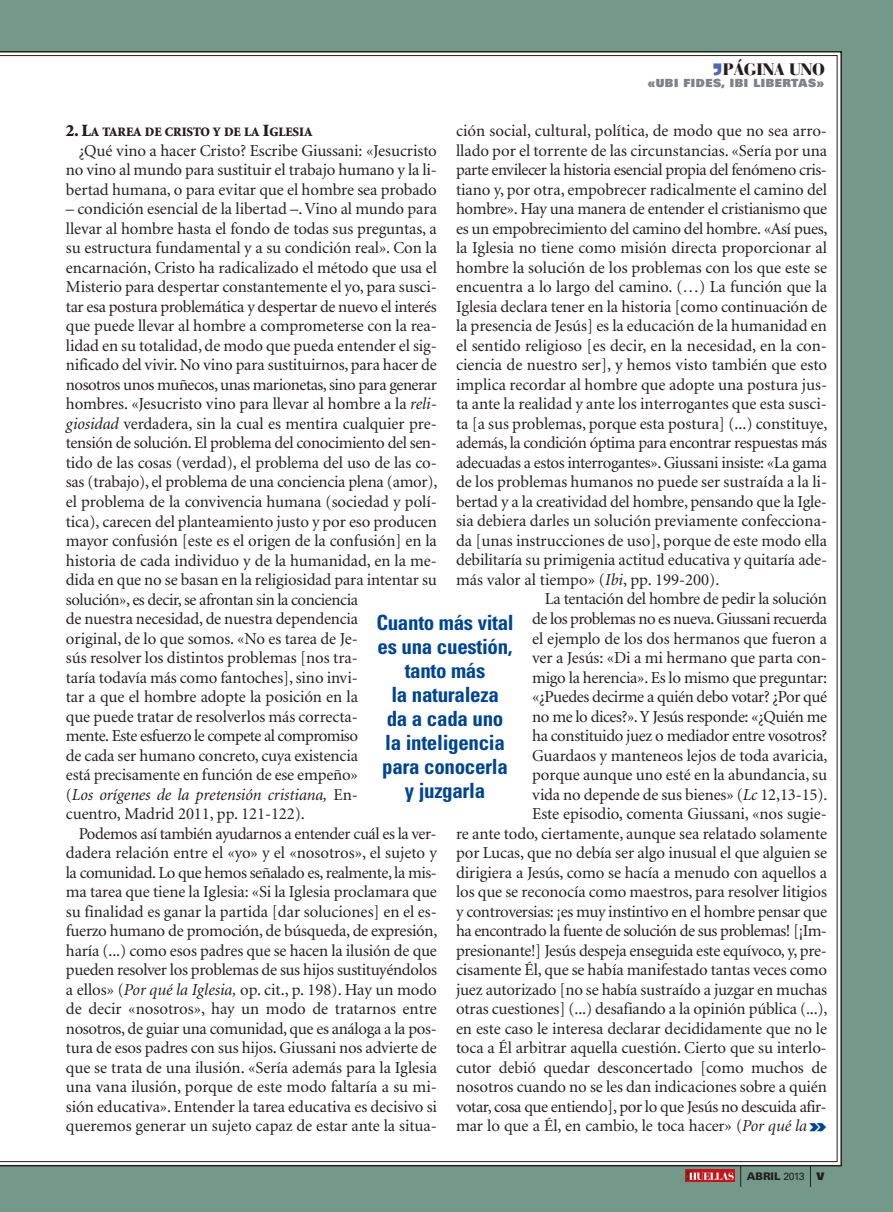
<style>
.page{position:relative;width:893px;height:1212px;background:#749889}
.page>*{position:absolute;margin:0;border:0;box-sizing:border-box;transform-origin:0 0}
.t1{font:700 condensed 21px/24px "Univers";letter-spacing:-.015em;color:#004591;text-align:center}
.t2{font:16.65px/19.5px "Minion";letter-spacing:-.005em;color:#231f20;text-align:justify}
.t3{font:16.65px "Minion";letter-spacing:-.025em;color:#231f20}
.t4{font:16.65px "Minion";letter-spacing:-.03em;color:#231f20}
.t5{font:16.65px "Minion";letter-spacing:-.035em;color:#231f20}
.t6{font:900 16.5px "Bauer Bodoni";letter-spacing:-.025em;color:#231f20}
.t7{font:900 12.9px "Minion";letter-spacing:-.005em;color:#231f20}
.t8{font:900 11.25px "Univers";letter-spacing:.05em;color:#808285}
.t9{font:900 10.5px "Univers";color:#231f20}
.s1{font-style:italic}
.s2{font-family:"Univers";font-weight:900;font-stretch:expanded;font-size:18px;color:#004591}
.s3{font-weight:400}
.s4{font-style:inherit}
.s5{font-size:17.25px}
</style>
<div class="page">
<div style="left:0;top:55px;width:837px;height:1107px;background:#fff"></div>
<div style="left:685px;top:1170px;width:50px;height:12px;background:#c4151c"></div>
<svg style="left:686px;top:1171px;width:48px;height:9px"></svg>
<svg style="left:740px;top:1166px;width:1px;height:21px"></svg>
<svg style="left:810px;top:1166px;width:1px;height:21px"></svg>
<svg style="left:713px;top:63px;width:8px;height:12px"></svg>
<p class="t6" style="left:723px;top:63px;width:104px">PÁGINA UNO</p>
<p class="t8" style="left:648px;top:79px;width:178px">«UBI FIDES, IBI LIBERTAS»</p>
<p class="t2" style="left:456px;top:123px;width:372px">ción social, cultural, política, de modo que no sea arro-</p>
<p class="t2" style="left:456px;top:142px;width:373px">llado por el torrente de las circunstancias. «Sería por una</p>
<p class="t4" style="left:456px;top:164px;width:372px">parte envilecer la historia esencial propia del fenómeno cris-</p>
<p class="t2" style="left:456px;top:181px;width:372px">tiano y, por otra, empobrecer radicalmente el camino del</p>
<p class="t2" style="left:456px;top:201px;width:373px">hombre». Hay una manera de entender el cristianismo que</p>
<p class="t2" style="left:456px;top:220px;width:373px">es un empobrecimiento del camino del hombre. «Así pues,</p>
<p class="t2" style="left:456px;top:240px;width:372px">la Iglesia no tiene como misión directa proporcionar al</p>
<p class="t2" style="left:456px;top:259px;width:373px">hombre la solución de los problemas con los que este se</p>
<p class="t2" style="left:456px;top:279px;width:373px">encuentra a lo largo del camino. (…) La función que la</p>
<p class="t2" style="left:456px;top:298px;width:373px">Iglesia declara tener en la historia [como continuación de</p>
<p class="t2" style="left:456px;top:318px;width:372px">la presencia de Jesús] es la educación de la humanidad en</p>
<p class="t2" style="left:456px;top:337px;width:372px">el sentido religioso [es decir, en la necesidad, en la con-</p>
<p class="t2" style="left:456px;top:357px;width:373px">ciencia de nuestro ser], y hemos visto también que esto</p>
<p class="t2" style="left:456px;top:376px;width:373px">implica recordar al hombre que adopte una postura jus-</p>
<p class="t2" style="left:456px;top:396px;width:372px">ta ante la realidad y ante los interrogantes que esta susci-</p>
<p class="t2" style="left:456px;top:415px;width:373px">ta [a sus problemas, porque esta postura] (...) constituye,</p>
<p class="t4" style="left:456px;top:437px;width:373px">además, la condición óptima para encontrar respuestas más</p>
<p class="t3" style="left:456px;top:456px;width:372px">adecuadas a estos interrogantes». Giussani insiste: «La gama</p>
<p class="t2" style="left:456px;top:474px;width:373px">de los problemas humanos no puede ser sustraída a la li-</p>
<p class="t2" style="left:456px;top:493px;width:372px">bertad y a la creatividad del hombre, pensando que la Igle-</p>
<p class="t2" style="left:456px;top:513px;width:373px">sia debiera darles un solución previamente confecciona-</p>
<p class="t2" style="left:456px;top:532px;width:372px">da [unas instrucciones de uso], porque de este modo ella</p>
<p class="t2" style="left:456px;top:552px;width:373px">debilitaría su primigenia actitud educativa y quitaría ade-</p>
<p class="t2" style="left:456px;top:571px;width:265px">más valor al tiempo» (<span class="s1">Ibi</span>, pp. 199-200).</p>
<p class="t2" style="left:545px;top:591px;width:284px">La tentación del hombre de pedir la solución</p>
<p class="t5" style="left:532px;top:612px;width:296px">de los problemas no es nueva. Giussani recuerda</p>
<p class="t2" style="left:532px;top:630px;width:296px">el ejemplo de los dos hermanos que fueron a</p>
<p class="t2" style="left:532px;top:649px;width:296px">ver a Jesús: «Di a mi hermano que parta con-</p>
<p class="t2" style="left:532px;top:669px;width:296px">migo la herencia». Es lo mismo que preguntar:</p>
<p class="t3" style="left:532px;top:690px;width:296px">«¿Puedes decirme a quién debo votar? ¿Por qué</p>
<p class="t3" style="left:532px;top:710px;width:296px">no me lo dices?». Y Jesús responde: «¿Quién me</p>
<p class="t2" style="left:532px;top:727px;width:296px">ha constituido juez o mediador entre vosotros?</p>
<p class="t2" style="left:532px;top:747px;width:297px">Guardaos y manteneos lejos de toda avaricia,</p>
<p class="t2" style="left:532px;top:766px;width:296px">porque aunque uno esté en la abundancia, su</p>
<p class="t2" style="left:532px;top:786px;width:297px">vida no depende de sus bienes» (<span class="s1">Lc</span> 12,13-15).</p>
<p class="t2" style="left:532px;top:805px;width:296px">Este episodio, comenta Giussani, «nos sugie-</p>
<p class="t2" style="left:456px;top:825px;width:373px">re ante todo, ciertamente, aunque sea relatado solamente</p>
<p class="t2" style="left:456px;top:844px;width:373px">por Lucas, que no debía ser algo inusual el que alguien se</p>
<p class="t2" style="left:456px;top:864px;width:372px">dirigiera a Jesús, como se hacía a menudo con aquellos a</p>
<p class="t2" style="left:456px;top:883px;width:372px">los que se reconocía como maestros, para resolver litigios</p>
<p class="t2" style="left:456px;top:903px;width:372px">y controversias: ¡es muy instintivo en el hombre pensar que</p>
<p class="t4" style="left:456px;top:924px;width:372px">ha encontrado la fuente de solución de sus problemas! [¡Im-</p>
<p class="t2" style="left:456px;top:942px;width:372px">presionante!] Jesús despeja enseguida este equívoco, y, pre-</p>
<p class="t2" style="left:456px;top:961px;width:373px">cisamente Él, que se había manifestado tantas veces como</p>
<p class="t2" style="left:456px;top:981px;width:373px">juez autorizado [no se había sustraído a juzgar en muchas</p>
<p class="t2" style="left:456px;top:1000px;width:373px">otras cuestiones] (...) desafiando a la opinión pública (...),</p>
<p class="t2" style="left:456px;top:1020px;width:373px">en este caso le interesa declarar decididamente que no le</p>
<p class="t2" style="left:456px;top:1039px;width:372px">toca a Él arbitrar aquella cuestión. Cierto que su interlo-</p>
<p class="t2" style="left:456px;top:1059px;width:373px">cutor debió quedar desconcertado [como muchos de</p>
<p class="t2" style="left:456px;top:1078px;width:372px">nosotros cuando no se les dan indicaciones sobre a quién</p>
<p class="t3" style="left:456px;top:1100px;width:372px">votar, cosa que entiendo], por lo que Jesús no descuida afir-</p>
<p class="t2" style="left:456px;top:1117px;width:372px">mar lo que a Él, en cambio, le toca hacer» (<span class="s1">Por qué la</span><span class="s2">»</span></p>
<p class="t9" style="left:747px;top:1172px;width:79px">ABRIL <span class="s3">2013</span> <span class="s4">V</span></p>
<p class="t7" style="left:66px;top:127px;width:248px"><span class="s5">2. L</span>A TAREA DE CRISTO Y DE LA <span class="s5">I</span>GLESIA</p>
<p class="t2" style="left:66px;top:142px;width:373px;text-indent:13px">¿Qué vino a hacer Cristo? Escribe Giussani: «Jesucristo no vino al mundo para sustituir el trabajo humano y la li&shy;bertad humana, o para evitar que el hombre sea probado</p>
<p class="t2" style="left:66px;top:201px;width:373px;text-align:left">– condición esencial de la libertad –. Vino al mundo para llevar al hombre hasta el fondo de todas sus preguntas, a su estructura fundamental y a su condición real». Con la encarnación, Cristo ha radicalizado el método que usa el Misterio para despertar constantemente el yo, para susci&shy;tar esa postura problemática y despertar de nuevo el interés que puede llevar al hombre a comprometerse con la rea&shy;lidad en su totalidad, de modo que pueda entender el sig&shy;nificado del vivir. No vino para sustituirnos, para hacer de nosotros unos muñecos, unas marionetas, sino para generar hombres. «Jesucristo vino para llevar al hombre a la <span class="s1">reli&shy;giosidad</span> verdadera, sin la cual es mentira cualquier pre&shy;tensión de solución. El problema del conocimiento del sen&shy;tido de las cosas (verdad), el problema del uso de las co&shy;sas (trabajo), el problema de una conciencia plena (amor), el problema de la convivencia humana (sociedad y polí&shy;tica), carecen del planteamiento justo y por eso producen mayor confusión [este es el origen de la confusión] en la historia de cada individuo y de la humanidad, en la me&shy;dida en que no se basan en la religiosidad para intentar su solución», es decir, se afrontan sin la conciencia<br>de nuestra necesidad, de nuestra dependencia<br>original, de lo que somos. «No es tarea de Je-<br>sús resolver los distintos problemas [nos tra-<br>taría todavía más como fantoches], sino invi-<br>tar a que el hombre adopte la posición en la<br>que puede tratar de resolverlos más correcta-<br>mente. Este esfuerzo le compete al compromiso<br>de cada ser humano concreto, cuya existencia<br>está precisamente en función de ese empeño»<br>(<span class="s1">Los orígenes de la pretensión cristiana,</span> En-<br>cuentro, Madrid 2011, pp. 121-122).</p>
<p class="t2" style="left:66px;top:825px;width:373px;text-indent:13px">Podemos así también ayudarnos a entender cuál es la ver&shy;dadera relación entre el «yo» y el «nosotros», el sujeto y la comunidad. Lo que hemos señalado es, realmente, la mis&shy;ma tarea que tiene la Iglesia: «Si la Iglesia proclamara que su finalidad es ganar la partida [dar soluciones] en el es&shy;fuerzo humano de promoción, de búsqueda, de expresión, haría (...) como esos padres que se hacen la ilusión de que pueden resolver los problemas de sus hijos sustituyéndolos a ellos» (<span class="s1">Por qué la Iglesia,</span> op. cit., p. 198). Hay un modo de decir «nosotros», hay un modo de tratarnos entre nosotros, de guiar una comunidad, que es análoga a la pos&shy;tura de esos padres con sus hijos. Giussani nos advierte de que se trata de una ilusión. «Sería además para la Iglesia una vana ilusión, porque de este modo faltaría a su mi&shy;sión educativa». Entender la tarea educativa es decisivo si queremos generar un sujeto capaz de estar ante la situa-</p>
<p class="t1" style="left:376px;top:613px;width:139px">Cuanto más vital es una cuestión, tanto más<br>la naturaleza<br>da a cada uno la inteligencia para conocerla y juzgarla</p>
</div>
